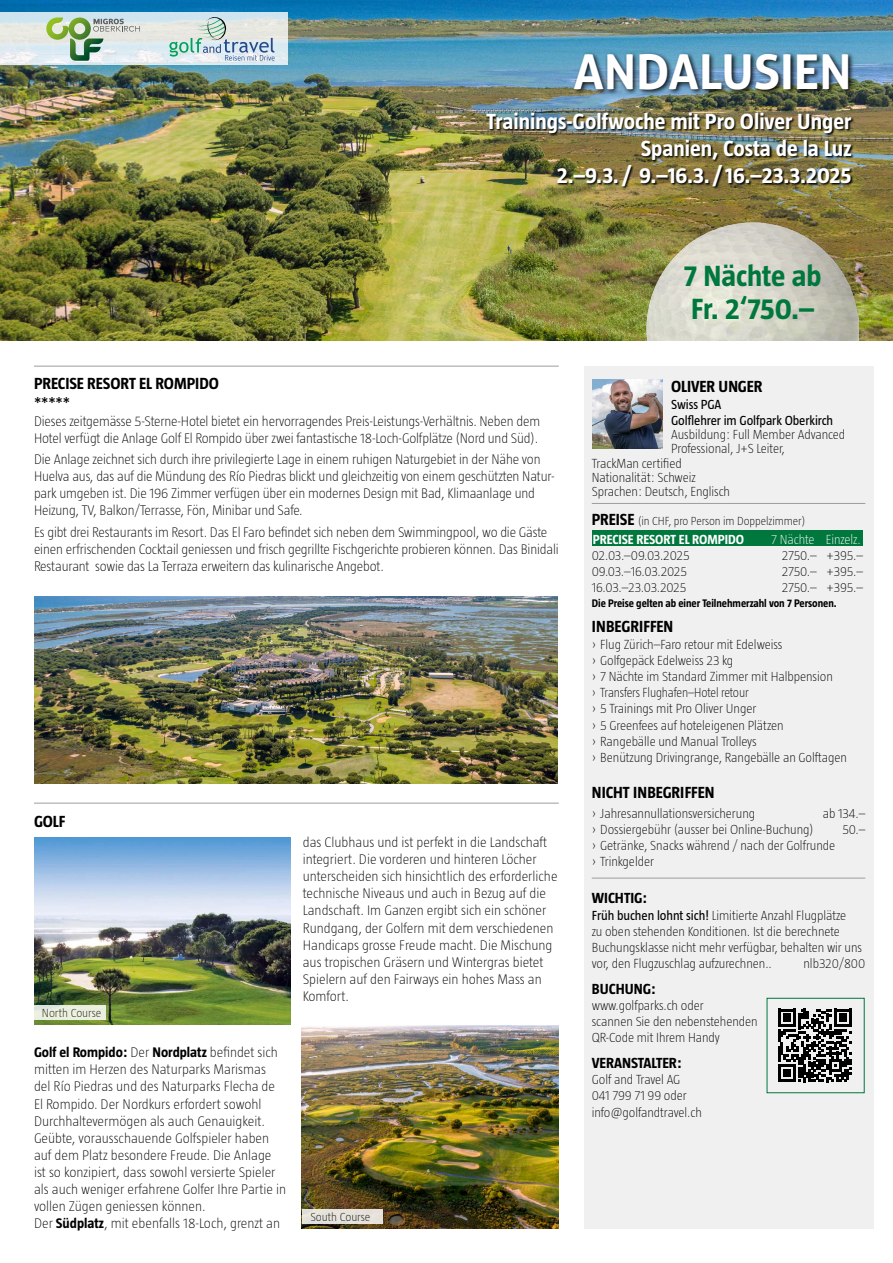
<style>
.page{position:relative;width:893px;height:1263px;background:#fff}
.page>*{position:absolute;margin:0;border:0;box-sizing:border-box;transform-origin:0 0}
.t1{font:700 48px "Aller";color:#fff}
.t2{font:700 30px/33px "Taz";color:#00773d}
.t3{font:700 22.5px/27px "Taz";color:#fff;text-align:right}
.t4{font:700 16.5px "Taz";letter-spacing:-.005em;color:#000}
.t5{font:16.5px "Taz";color:#000}
.t6{font:700 15px "Taz";color:#000}
.t7{font:200 14.25px/17.1px "Taz";letter-spacing:-.01em;color:#000}
.t8{font:200 13.5px/16.2px "Taz";letter-spacing:-.005em;color:#000}
.t9{font:13.5px/16.2px "Taz";letter-spacing:-.005em;color:#000}
.t10{font:700 13.5px "Taz";letter-spacing:-.005em;color:#fff}
.t11{font:200 13.5px "Taz";letter-spacing:-.005em;color:#fff}
.t12{font:200 12px "Taz";letter-spacing:-.005em;color:#000}
.t13{font:700 11.25px "Taz";letter-spacing:-.005em;color:#000}
.s1{font-weight:700}
.s2{font-weight:700;font-size:16.5px}
.s3{font-weight:400}
</style>
<div class="page">
<img style="left:0;top:0;width:893px;height:340px">
<img style="left:646px;top:223px;width:213px;height:117px">
<div style="left:572px;top:51px;width:283px;height:45px;background:#000;opacity:.88"></div>
<div style="left:584px;top:366px;width:289px;height:863px;background:#f0f0f0"></div>
<hr style="left:34px;top:366px;width:525px;height:1px;background:#9d9d9c">
<svg style="left:0;top:13px;width:288px;height:52px;background:#dee8ec"></svg>
<svg style="left:169px;top:17px;width:106px;height:44px;background:#c7d7d8"></svg>
<svg style="left:778px;top:1009px;width:73px;height:73px"></svg>
<img style="left:486px;top:112px;width:368px;height:77px">
<img style="left:34px;top:596px;width:523px;height:187px">
<img style="left:34px;top:837px;width:257px;height:187px">
<img style="left:302px;top:1025px;width:256px;height:204px">
<hr style="left:34px;top:803px;width:525px;height:1px;background:#9d9d9c">
<hr style="left:592px;top:503px;width:273px;height:1px;background:#9d9d9c">
<div style="left:592px;top:531px;width:178px;height:15px;background:#00773d"></div>
<div style="left:770px;top:531px;width:47px;height:15px;background:#00773d"></div>
<div style="left:817px;top:531px;width:46px;height:15px;background:#00773d"></div>
<hr style="left:592px;top:878px;width:273px;height:1px;background:#9d9d9c">
<img style="left:593px;top:380px;width:70px;height:69px">
<div style="left:33px;top:1005px;width:73px;height:15px;background:#ebefe0"></div>
<div style="left:302px;top:1209px;width:81px;height:15px;background:#e5e2db"></div>
<svg style="left:46px;top:17px;width:94px;height:44px;background:#baccb8"></svg>
<h1 class="t1" style="left:574px;top:42px;width:279px">ANDALUSIEN</h1>
<h3 class="t3" style="left:487px;top:108px;width:366px">Trainings-Golfwoche mit Pro Oliver Unger<br>Spanien, Costa de la Luz<br>2.–9.3. / 9.–16.3. / 16.–23.3.2025</h3>
<p class="t4" style="left:34px;top:374px;width:187px">PRECISE RESORT EL ROMPIDO</p>
<p class="t5" style="left:34px;top:394px;width:37px">*****</p>
<p class="t7" style="left:34px;top:412px;width:508px">Dieses zeitgemässe 5-Sterne-Hotel bietet ein hervorragendes Preis-Leistungs-Verhältnis. Neben dem<br>Hotel verfügt die Anlage Golf El Rompido über zwei fantastische 18-Loch-Golfplätze (Nord und Süd).</p>
<p class="t7" style="left:34px;top:450px;width:522px">Die Anlage zeichnet sich durch ihre privilegierte Lage in einem ruhigen Naturgebiet in der Nähe von Huelva aus, das auf die Mündung des Río Piedras blickt und gleichzeitig von einem geschützten Natur&shy;park umgeben ist. Die 196 Zimmer verfügen über ein modernes Design mit Bad, Klimaanlage und Heizung, TV, Balkon/Terrasse, Fön, Minibar und Safe.</p>
<p class="t7" style="left:34px;top:523px;width:526px">Es gibt drei Restaurants im Resort. Das El Faro befindet sich neben dem Swimmingpool, wo die Gäste einen erfrischenden Cocktail geniessen und frisch gegrillte Fischgerichte probieren können. Das Binidali<br>Restaurant sowie das La Terraza erweitern das kulinarische Angebot.</p>
<p class="t4" style="left:34px;top:812px;width:33px">GOLF</p>
<p class="t12" style="left:42px;top:1006px;width:61px">North Course</p>
<p class="t7" style="left:34px;top:1044px;width:254px"><span class="s1">Golf el Rompido:</span> Der <span class="s1">Nordplatz</span> befindet sich mitten im Herzen des Naturparks Marismas<br>del Río Piedras und des Naturparks Flecha de El Rompido. Der Nordkurs erfordert sowohl Durchhaltevermögen als auch Genauigkeit.<br>Geübte, vorausschauende Golfspieler haben auf dem Platz besondere Freude. Die Anlage ist so konzipiert, dass sowohl versierte Spieler als auch weniger erfahrene Golfer Ihre Partie in vollen Zügen geniessen können.<br>Der <span class="s1">Südplatz</span>, mit ebenfalls 18-Loch, grenzt an</p>
<p class="t7" style="left:303px;top:833px;width:256px">das Clubhaus und ist perfekt in die Landschaft integriert. Die vorderen und hinteren Löcher unterscheiden sich hinsichtlich des erforderliche technische Niveaus und auch in Bezug auf die Landschaft. Im Ganzen ergibt sich ein schöner Rundgang, der Golfern mit dem verschiedenen Handicaps grosse Freude macht. Die Mischung aus tropischen Gräsern und Wintergras bietet Spielern auf den Fairways ein hohes Mass an Komfort.</p>
<p class="t12" style="left:310px;top:1210px;width:62px">South Course</p>
<h2 class="t2" style="left:684px;top:259px;width:139px">7 Nächte ab<br>Fr. 2‘750.–</h2>
<p class="t4" style="left:671px;top:378px;width:93px">OLIVER UNGER</p>
<p class="t9" style="left:671px;top:396px;width:164px">Swiss PGA<br>Golflehrer im Golfpark Oberkirch</p>
<p class="t8" style="left:671px;top:426px;width:176px">Ausbildung: Full Member Advanced</p>
<p class="t8" style="left:671px;top:441px;width:115px">Professional, J+S Leiter,</p>
<p class="t8" style="left:592px;top:455px;width:92px">TrackMan certified</p>
<p class="t8" style="left:592px;top:469px;width:106px">Nationalität: Schweiz</p>
<p class="t8" style="left:592px;top:483px;width:140px">Sprachen: Deutsch, Englisch</p>
<p class="t12" style="left:592px;top:514px;width:215px"><span class="s2">PREISE</span> (in CHF, pro Person im Doppelzimmer)</p>
<p class="t10" style="left:593px;top:532px;width:153px">PRECISE RESORT EL ROMPIDO</p>
<p class="t11" style="left:771px;top:532px;width:91px">7 Nächte Einzelz.</p>
<p class="t8" style="left:592px;top:547px;width:99px">02.03.–09.03.2025</p>
<p class="t8" style="left:782px;top:547px;width:83px">2750.– +395.–</p>
<p class="t8" style="left:592px;top:563px;width:97px">09.03.–16.03.2025</p>
<p class="t8" style="left:782px;top:563px;width:83px">2750.– +395.–</p>
<p class="t8" style="left:592px;top:579px;width:96px">16.03.–23.03.2025</p>
<p class="t8" style="left:782px;top:579px;width:83px">2750.– +395.–</p>
<p class="t13" style="left:592px;top:597px;width:246px">Die Preise gelten ab einer Teilnehmerzahl von 7 Personen.</p>
<p class="t4" style="left:592px;top:617px;width:83px">INBEGRIFFEN</p>
<p class="t8" style="left:592px;top:636px;width:257px">› Flug Zürich–Faro retour mit Edelweiss<br>› Golfgepäck Edelweiss 23 kg<br>› 7 Nächte im Standard Zimmer mit Halbpension<br>› Transfers Flughafen–Hotel retour<br>› 5 Trainings mit Pro Oliver Unger<br>› 5 Greenfees auf hoteleigenen Plätzen<br>› Rangebälle und Manual Trolleys<br>› Benützung Drivingrange, Rangebälle an Golftagen</p>
<p class="t4" style="left:592px;top:783px;width:124px">NICHT INBEGRIFFEN</p>
<p class="t8" style="left:592px;top:805px;width:165px">› Jahresannullationsversicherung</p>
<p class="t8" style="left:823px;top:805px;width:44px">ab 134.–</p>
<p class="t8" style="left:592px;top:821px;width:223px">› Dossiergebühr (ausser bei Online-Buchung)</p>
<p class="t8" style="left:842px;top:821px;width:24px">50.–</p>
<p class="t8" style="left:592px;top:837px;width:245px">› Getränke, Snacks während / nach der Golfrunde › Trinkgelder</p>
<p class="t6" style="left:592px;top:890px;width:57px">WICHTIG:</p>
<p class="t8" style="left:592px;top:907px;width:272px"><span class="s3">Früh buchen lohnt sich!</span> Limitierte Anzahl Flugplätze<br>zu oben stehenden Konditionen. Ist die berechnete Buchungsklasse nicht mehr verfügbar, behalten wir uns vor, den Flugzuschlag aufzurechnen..</p>
<p class="t8" style="left:803px;top:955px;width:63px">nlb320/800</p>
<p class="t6" style="left:592px;top:980px;width:66px">BUCHUNG:</p>
<p class="t8" style="left:592px;top:997px;width:168px">www.golfparks.ch oder<br>scannen Sie den nebenstehenden<br>QR-Code mit Ihrem Handy</p>
<p class="t6" style="left:592px;top:1054px;width:91px">VERANSTALTER:</p>
<p class="t8" style="left:592px;top:1071px;width:112px">Golf and Travel AG<br>041 799 71 99 oder info@golfandtravel.ch</p>
</div>
